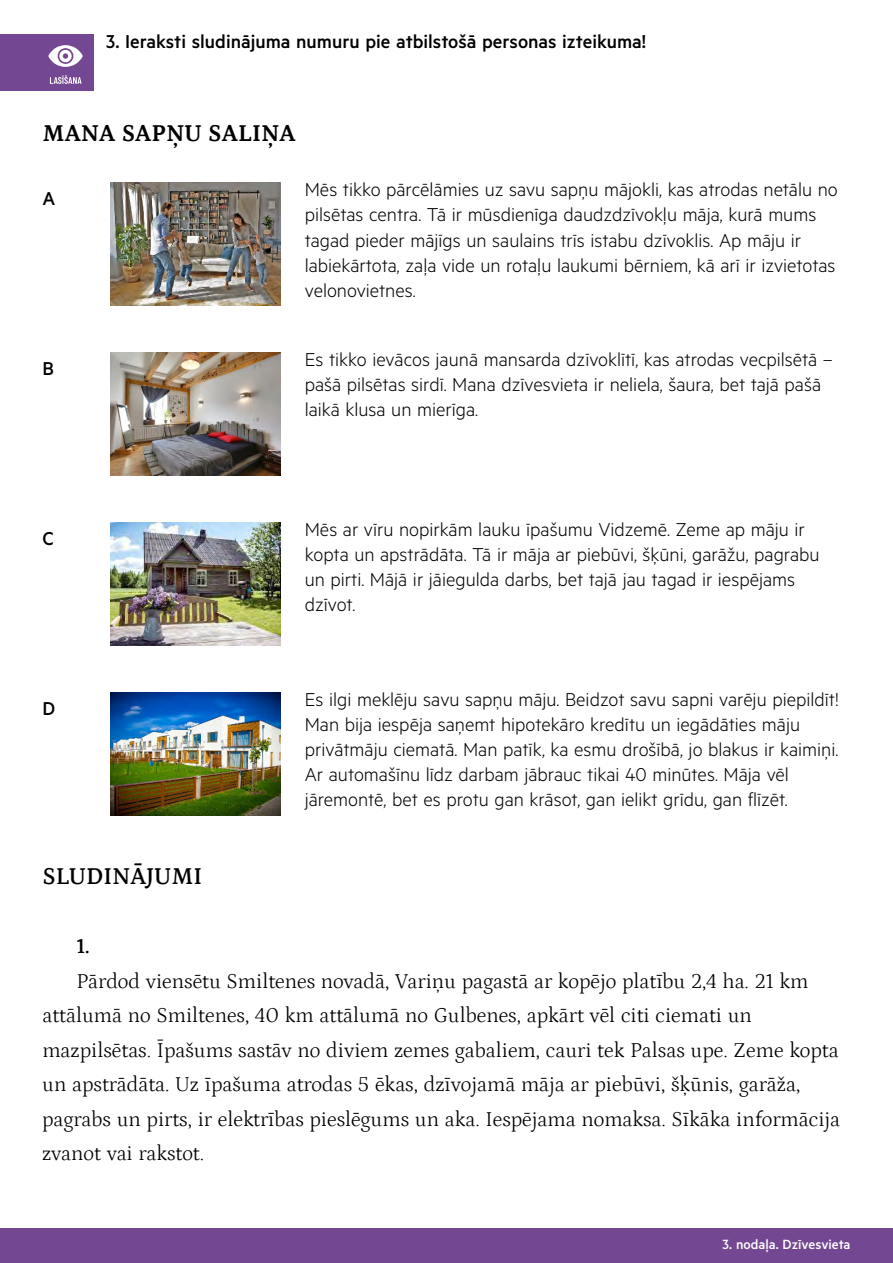
<style>
.page{position:relative;width:893px;height:1263px;background:#fff}
.page>*{position:absolute;margin:0;border:0;box-sizing:border-box;transform-origin:0 0}
.t1{font:700 24px "Petrona";color:#000}
.t2{font:600 24px "Petrona";color:#000}
.t3{font:300 21px/25.2px "Metric";color:#000}
.t4{font:300 21px/34.5px "Petrona";color:#000}
.t5{font:500 21px "Metric";color:#000}
.t6{font:600 21px "Petrona";color:#000}
.t7{font:500 15px "Metric";color:#fff}
</style>
<div class="page">
<div style="left:0;top:1229px;width:893px;height:34px;background:#744792"></div>
<div style="left:0;top:34px;width:94px;height:56px;background:#744792"></div>
<svg style="left:50px;top:75px;width:32px;height:9px"></svg>
<svg style="left:48px;top:45px;width:35px;height:22px"></svg>
<img style="left:110px;top:183px;width:170px;height:123px">
<img style="left:110px;top:352px;width:170px;height:124px">
<img style="left:110px;top:522px;width:170px;height:123px">
<img style="left:110px;top:692px;width:170px;height:123px">
<p class="t5" style="left:106px;top:29px;width:541px">3. Ieraksti sludinājuma numuru pie atbilstošā personas izteikuma!</p>
<p class="t1" style="left:43px;top:115px;width:255px">MANA SAPŅU SALIŅA</p>
<p class="t5" style="left:43px;top:186px;width:14px">A</p>
<p class="t3" style="left:305px;top:176px;width:535px">Mēs tikko pārcēlāmies uz savu sapņu mājokli, kas atrodas netālu no pilsētas centra. Tā ir mūsdienīga daudzdzīvokļu māja, kurā mums tagad pieder mājīgs un saulains trīs istabu dzīvoklis. Ap māju ir labiekārtota, zaļa vide un rotaļu laukumi bērniem, kā arī ir izvietotas velonovietnes.</p>
<p class="t5" style="left:43px;top:356px;width:13px">B</p>
<p class="t3" style="left:305px;top:346px;width:530px">Es tikko ievācos jaunā mansarda dzīvoklītī, kas atrodas vecpilsētā – pašā pilsētas sirdī. Mana dzīvesvieta ir neliela, šaura, bet tajā pašā laikā klusa un mierīga.</p>
<p class="t5" style="left:43px;top:526px;width:13px">C</p>
<p class="t3" style="left:305px;top:516px;width:516px">Mēs ar vīru nopirkām lauku īpašumu Vidzemē. Zeme ap māju ir kopta un apstrādāta. Tā ir māja ar piebūvi, šķūni, garāžu, pagrabu un pirti. Mājā ir jāiegulda darbs, bet tajā jau tagad ir iespējams dzīvot.</p>
<p class="t5" style="left:43px;top:696px;width:14px">D</p>
<p class="t3" style="left:305px;top:686px;width:536px">Es ilgi meklēju savu sapņu māju. Beidzot savu sapni varēju piepildīt!<br>Man bija iespēja saņemt hipotekāro kredītu un iegādāties māju privātmāju ciematā. Man patīk, ka esmu drošībā, jo blakus ir kaimiņi.<br>Ar automašīnu līdz darbam jābrauc tikai 40 minūtes. Māja vēl jāremontē, bet es protu gan krāsot, gan ielikt grīdu, gan flīzēt.</p>
<p class="t2" style="left:43px;top:858px;width:161px">SLUDINĀJUMI</p>
<p class="t6" style="left:77px;top:931px;width:15px">1.</p>
<p class="t4" style="left:42px;top:962px;width:800px;text-indent:34px">Pārdod viensētu Smiltenes novadā, Variņu pagastā ar kopējo platību 2,4 ha. 21 km attālumā no Smiltenes, 40 km attālumā no Gulbenes, apkārt vēl citi ciemati un mazpilsētas. Īpašums sastāv no diviem zemes gabaliem, cauri tek Palsas upe. Zeme kopta un apstrādāta. Uz īpašuma atrodas 5 ēkas, dzīvojamā māja ar piebūvi, šķūnis, garāža, pagrabs un pirts, ir elektrības pieslēgums un aka. Iespējama nomaksa. Sīkāka informācija zvanot vai rakstot.</p>
<p class="t7" style="left:723px;top:1236px;width:129px">3. nodaļa. Dzīvesvieta</p>
</div>
